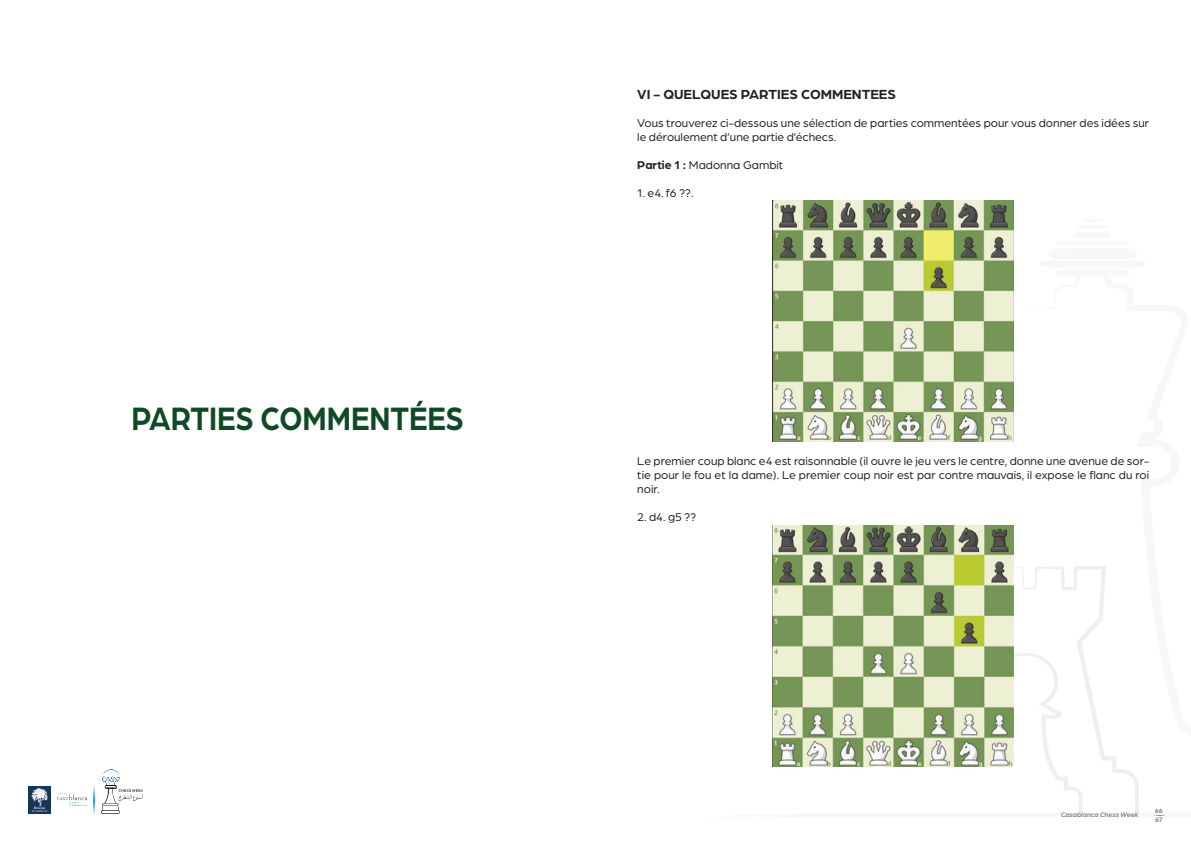
<style>
.page{position:relative;width:1191px;height:842px;background:#fff}
.page>*{position:absolute;margin:0;border:0;box-sizing:border-box;transform-origin:0 0}
.t1{font:700 34.5px "Arboria";color:#0e4b25;scale:.87 1}
.t2{font:700 14px "Arboria";color:#231f20}
.t3{font:12px/14px "Arboria";color:#231f20}
.t4{font:italic 500 7px "Arboria";color:#808285}
.t5{font:700 7px/9.5px "Arboria";color:#808285}
.s1{font-weight:700}
</style>
<div class="page">
<svg style="left:772px;top:271px;width:367px;height:542px"></svg>
<svg style="left:1040px;top:271px;width:99px;height:6px"></svg>
<img style="left:57px;top:792px;width:30px;height:15px">
<svg style="left:94px;top:786px;width:1px;height:28px"></svg>
<div style="left:28px;top:786px;width:22px;height:27px;background:#173657"></div>
<svg style="left:31px;top:788px;width:17px;height:24px"></svg>
<img style="left:101px;top:801px;width:19px;height:13px">
<img style="left:102px;top:810px;width:17px;height:4px">
<svg style="left:102px;top:771px;width:41px;height:30px"></svg>
<svg style="left:1153px;top:815px;width:13px;height:1px"></svg>
<img style="left:772px;top:201px;width:241px;height:241px">
<img style="left:772px;top:525px;width:241px;height:241px">
<h1 class="t1" style="left:131px;top:395px;width:383px">PARTIES COMMENTÉES</h1>
<p class="t2" style="left:637px;top:85px;width:260px">VI - QUELQUES PARTIES COMMENTEES</p>
<p class="t3" style="left:637px;top:116px;width:513px">Vous trouverez ci-dessous une sélection de parties commentées pour vous donner des idées sur le déroulement d’une partie d’échecs.</p>
<p class="t3" style="left:637px;top:158px;width:147px"><span class="s1">Partie 1 :</span> Madonna Gambit</p>
<p class="t3" style="left:637px;top:186px;width:58px">1. e4. f6 ??.</p>
<p class="t3" style="left:637px;top:453px;width:513px;text-align:justify">Le premier coup blanc e4 est raisonnable (il ouvre le jeu vers le centre, donne une avenue de sor&shy;tie pour le fou et la dame). Le premier coup noir est par contre mauvais, il expose le flanc du roi noir.</p>
<p class="t3" style="left:637px;top:509px;width:60px">2. d4. g5 ??</p>
<p class="t4" style="left:1061px;top:810px;width:79px">Casablanca Chess Week</p>
<p class="t5" style="left:1154px;top:805px;width:10px">66<br>67</p>
</div>
